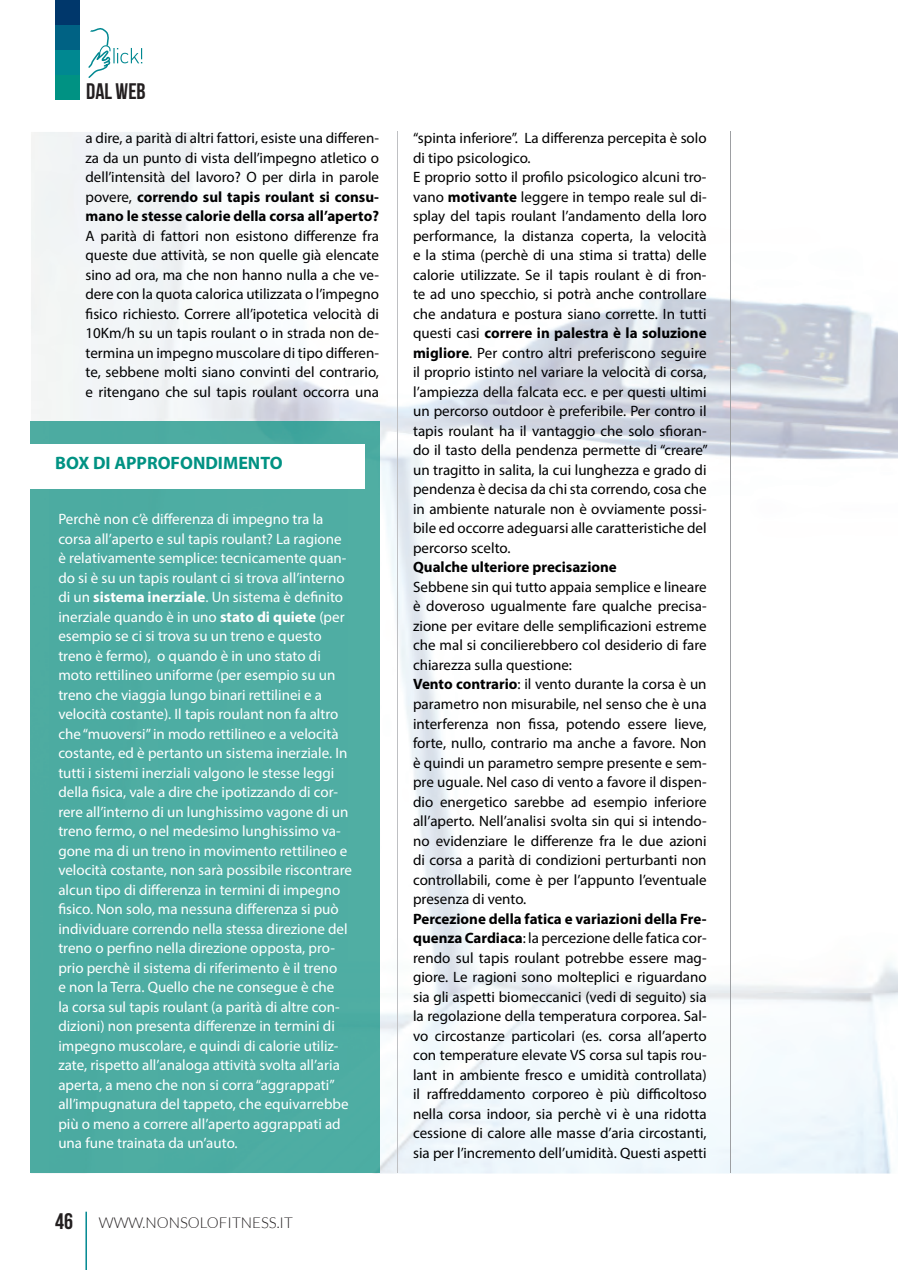
<style>
.page{position:relative;width:898px;height:1270px;background:#fff}
.page>*{position:absolute;margin:0;border:0;box-sizing:border-box;transform-origin:0 0}
.t1{font:22.5px "Bebas Neue";color:#231f20}
.t2{font:700 18px "Myriad Pro";color:#009283}
.t3{font:15px/19.5px "Myriad Pro";color:#000001;text-align:justify}
.t4{font:15px/19.5px "Myriad Pro";color:#fff}
.t5{font:700 15px "Myriad Pro";color:#000001}
.t6{font:300 15px "Lato";color:#231f20}
.s1{font-weight:700}
.s2{font-family:"Bebas Neue";font-weight:400;font-size:22.5px}
</style>
<div class="page">
<div style="left:55px;top:0;width:25px;height:24px;background:#00376b"></div>
<div style="left:55px;top:50px;width:25px;height:25px;background:#008891"></div>
<div style="left:55px;top:25px;width:25px;height:24px;background:#006284"></div>
<div style="left:55px;top:75px;width:25px;height:25px;background:#009283"></div>
<hr style="left:85px;top:1211px;width:2px;height:58px;background:#008891">
<svg style="left:88px;top:28px;width:54px;height:50px"></svg>
<img style="left:31px;top:132px;width:867px;height:1041px">
<hr style="left:730px;top:132px;width:1px;height:1040px;background:#9d9fa2">
<hr style="left:397px;top:132px;width:1px;height:1040px;background:#bfc0c3">
<div style="left:31px;top:421px;width:348px;height:750px;background:#4dada3"></div>
<div style="left:1px;top:444px;width:364px;height:45px;background:#fff"></div>
<h1 class="t1" style="left:86px;top:79px;width:61px">DAL WEB</h1>
<p class="t3" style="left:85px;top:128px;width:295px">a dire, a parità di altri fattori, esiste una differen&shy;za da un punto di vista dell’impegno atletico o dell’intensità del lavoro? O per dirla in parole povere, <span class="s1">correndo sul tapis roulant si consu&shy;mano le stesse calorie della corsa all’aperto?</span></p>
<p class="t3" style="left:85px;top:226px;width:295px">A parità di fattori non esistono differenze fra queste due attività, se non quelle già elencate sino ad ora, ma che non hanno nulla a che ve&shy;dere con la quota calorica utilizzata o l’impegno fisico richiesto. Correre all’ipotetica velocità di 10Km/h su un tapis roulant o in strada non de&shy;termina un impegno muscolare di tipo differen&shy;te, sebbene molti siano convinti del contrario, e ritengano che sul tapis roulant occorra una</p>
<p class="t2" style="left:55px;top:451px;width:229px">BOX DI APPROFONDIMENTO</p>
<p class="t4" style="left:58px;top:509px;width:295px">Perchè non c’è differenza di impegno tra la corsa all’aperto e sul tapis roulant? La ragione è relativamente semplice: tecnicamente quan&shy;do si è su un tapis roulant ci si trova all’interno di un <span class="s1">sistema inerziale</span>. Un sistema è definito inerziale quando è in uno <span class="s1">stato di quiete</span> (per esempio se ci si trova su un treno e questo treno è fermo), o quando è in uno stato di moto rettilineo uniforme (per esempio su un treno che viaggia lungo binari rettilinei e a velocità costante). Il tapis roulant non fa altro che “muoversi” in modo rettilineo e a velocità costante, ed è pertanto un sistema inerziale. In tutti i sistemi inerziali valgono le stesse leggi della fisica, vale a dire che ipotizzando di cor&shy;rere all’interno di un lunghissimo vagone di un treno fermo, o nel medesimo lunghissimo va&shy;gone ma di un treno in movimento rettilineo e velocità costante, non sarà possibile riscontrare alcun tipo di differenza in termini di impegno fisico. Non solo, ma nessuna differenza si può individuare correndo nella stessa direzione del treno o perfino nella direzione opposta, pro&shy;prio perchè il sistema di riferimento è il treno<br>e non la Terra. Quello che ne consegue è che<br>la corsa sul tapis roulant (a parità di altre con&shy;dizioni) non presenta differenze in termini di impegno muscolare, e quindi di calorie utiliz&shy;zate, rispetto all’analoga attività svolta all’aria aperta, a meno che non si corra “aggrappati” all’impugnatura del tappeto, che equivarrebbe più o meno a correre all’aperto aggrappati ad una fune trainata da un’auto.</p>
<p class="t6" style="left:55px;top:1214px;width:239px"><span class="s2">46</span> WWW.NONSOLOFITNESS.IT</p>
<p class="t3" style="left:413px;top:128px;width:296px;text-align:left">“spinta inferiore”. La differenza percepita è solo di tipo psicologico.<br>E proprio sotto il profilo psicologico alcuni tro&shy;vano <span class="s1">motivante</span> leggere in tempo reale sul di&shy;splay del tapis roulant l’andamento della loro performance, la distanza coperta, la velocità e la stima (perchè di una stima si tratta) delle calorie utilizzate. Se il tapis roulant è di fron&shy;te ad uno specchio, si potrà anche controllare che andatura e postura siano corrette. In tutti questi casi <span class="s1">correre in palestra è la soluzione migliore</span>. Per contro altri preferiscono seguire il proprio istinto nel variare la velocità di corsa, l’ampiezza della falcata ecc. e per questi ultimi un percorso outdoor è preferibile. Per contro il tapis roulant ha il vantaggio che solo sfioran&shy;do il tasto della pendenza permette di “creare” un tragitto in salita, la cui lunghezza e grado di pendenza è decisa da chi sta correndo, cosa che in ambiente naturale non è ovviamente possi&shy;bile ed occorre adeguarsi alle caratteristiche del percorso scelto.</p>
<p class="t5" style="left:413px;top:557px;width:205px">Qualche ulteriore precisazione</p>
<p class="t3" style="left:413px;top:577px;width:295px;text-align:left">Sebbene sin qui tutto appaia semplice e lineare è doveroso ugualmente fare qualche precisa&shy;zione per evitare delle semplificazioni estreme che mal si concilierebbero col desiderio di fare chiarezza sulla questione:<br><span class="s1">Vento contrario</span>: il vento durante la corsa è un parametro non misurabile, nel senso che è una interferenza non fissa, potendo essere lieve, forte, nullo, contrario ma anche a favore. Non è quindi un parametro sempre presente e sem&shy;pre uguale. Nel caso di vento a favore il dispen&shy;dio energetico sarebbe ad esempio inferiore all’aperto. Nell’analisi svolta sin qui si intendo&shy;no evidenziare le differenze fra le due azioni di corsa a parità di condizioni perturbanti non controllabili, come è per l’appunto l’eventuale presenza di vento.</p>
<p class="t3" style="left:413px;top:908px;width:295px"><span class="s1">Percezione della fatica e variazioni della Fre&shy;quenza Cardiaca</span>: la percezione delle fatica cor&shy;rendo sul tapis roulant potrebbe essere mag&shy;giore. Le ragioni sono molteplici e riguardano sia gli aspetti biomeccanici (vedi di seguito) sia la regolazione della temperatura corporea. Sal&shy;vo circostanze particolari (es. corsa all’aperto con temperature elevate VS corsa sul tapis rou&shy;lant in ambiente fresco e umidità controllata) il raffreddamento corporeo è più difficoltoso nella corsa indoor, sia perchè vi è una ridotta cessione di calore alle masse d’aria circostanti, sia per l’incremento dell’umidità. Questi aspetti</p>
</div>
